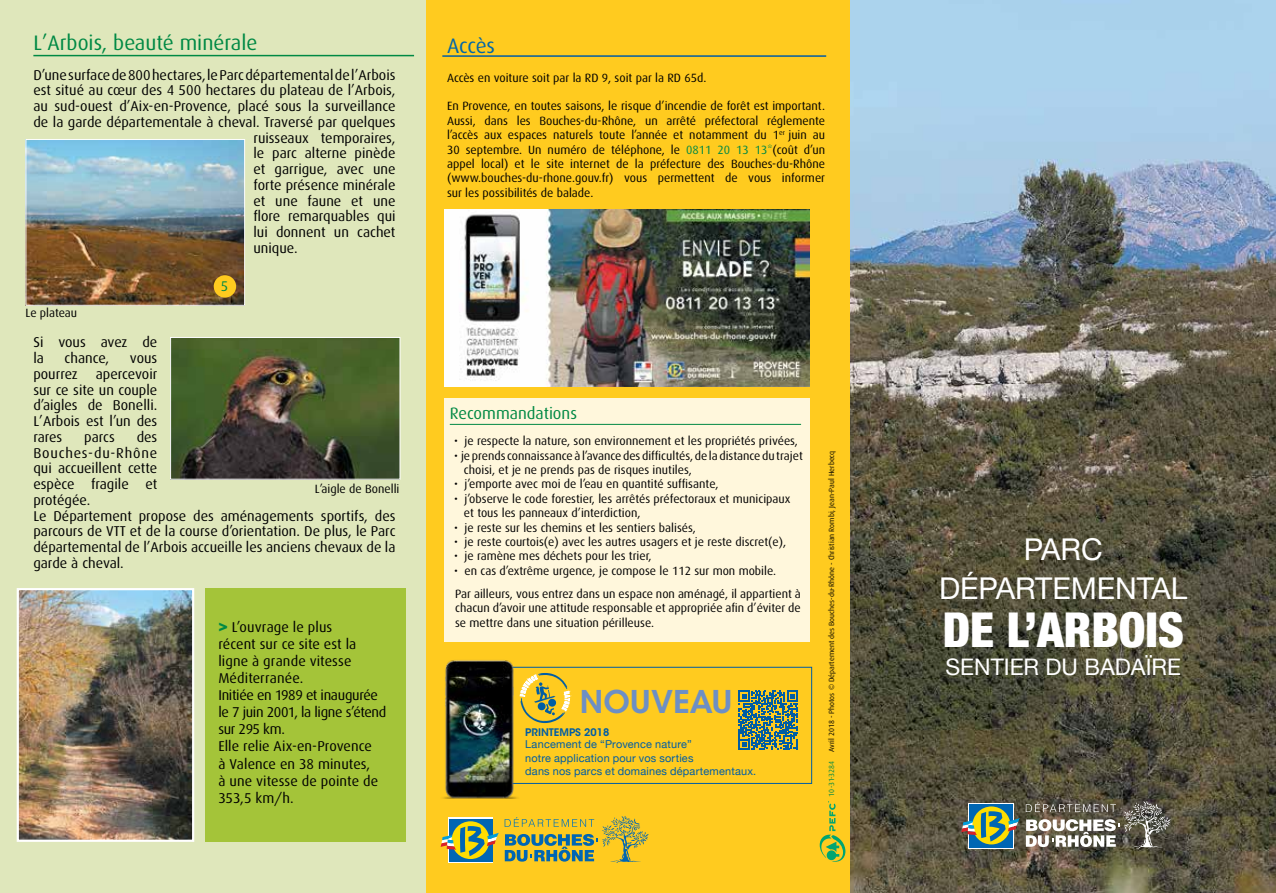
<style>
.page{position:relative;width:1276px;height:893px;background:#fff}
.page>*{position:absolute;margin:0;border:0;box-sizing:border-box;transform-origin:0 0}
.t1{font:900 condensed 48px "Helvetica Neue";color:#fff}
.t2{font:600 31.2px "ITC Avant Garde Std";color:#6d8fc4}
.t3{font:30px/39px "Helvetica Neue";color:#fff;text-align:center}
.t4{font:22.8px "Helvetica Neue";color:#fff}
.t5{font:21px "Dax";color:#008944}
.t6{font:21px "Dax";letter-spacing:-.01em;color:#0066a8}
.t7{font:16.5px "Dax";color:#008944}
.t8{font:14.25px/15.8px "Dax";color:#000}
.t9{font:14.1px "Dax";color:#008944}
.t10{font:12px/14.4px "Dax";color:#000;text-align:justify}
.t11{font:10.95px/13px "Helvetica Neue";letter-spacing:.02em;color:#005da4}
.t12{font:600 10.35px "ITC Avant Garde Std";color:#005da4}
.t13{font:7.5px "Dax";color:#000}
.t14{font:7.5px "Dax";color:#008944}
.s1{font-family:"Arial";font-weight:900;color:#008944}
.s2{color:#008944}
</style>
<div class="page">
<div style="left:425px;top:0;width:427px;height:893px;background:#ffcb1f"></div>
<div style="left:0;top:0;width:425px;height:893px;background:#dfe7bb"></div>
<img style="left:850px;top:0;width:426px;height:893px">
<img style="left:172px;top:339px;width:226px;height:139px">
<div style="left:170px;top:337px;width:230px;height:143px;border:1px solid #fff"></div>
<img style="left:28px;top:141px;width:215px;height:163px">
<div style="left:26px;top:139px;width:219px;height:167px;border:1px solid #fff"></div>
<svg style="left:961px;top:801px;width:209px;height:47px;background:#7b8070"></svg>
<svg style="left:440px;top:816px;width:208px;height:47px"></svg>
<svg style="left:819px;top:801px;width:26px;height:61px"></svg>
<div style="left:484px;top:667px;width:328px;height:117px;border:1px solid #005da4"></div>
<img style="left:443px;top:660px;width:83px;height:139px">
<svg style="left:738px;top:691px;width:60px;height:59px"></svg>
<svg style="left:520px;top:673px;width:49px;height:50px"></svg>
<div style="left:445px;top:399px;width:365px;height:243px;background:#fff7dc"></div>
<div style="left:214px;top:275px;width:22px;height:23px;background:#ffcb1f;border-radius:50%"></div>
<img style="left:445px;top:209px;width:365px;height:177px">
<div style="left:205px;top:588px;width:200px;height:254px;background:#a4c439"></div>
<hr style="left:442px;top:55px;width:384px;height:2px;background:#005da4">
<hr style="left:33px;top:55px;width:381px;height:1px;background:#008944">
<img style="left:20px;top:591px;width:171px;height:248px">
<div style="left:17px;top:588px;width:177px;height:254px;border:2px solid #fff"></div>
<hr style="left:450px;top:424px;width:351px;height:1px;background:#008944">
<h3 class="t5" style="left:33px;top:31px;width:226px">L’Arbois, beauté minérale</h3>
<p class="t8" style="left:33px;top:67px;width:364px">D’une surface de 800 hectares, le Parc départemental de l’Arbois</p>
<p class="t8" style="left:33px;top:83px;width:364px">est situé au cœur des 4 500 hectares du plateau de l’Arbois,</p>
<p class="t8" style="left:33px;top:99px;width:364px">au sud-ouest d’Aix-en-Provence, placé sous la surveillance</p>
<p class="t8" style="left:33px;top:114px;width:364px">de la garde départementale à cheval. Traversé par quelques</p>
<p class="t8" style="left:253px;top:130px;width:144px">ruisseaux temporaires,</p>
<p class="t8" style="left:253px;top:146px;width:144px">le parc alterne pinède</p>
<p class="t8" style="left:253px;top:162px;width:144px">et garrigue, avec une</p>
<p class="t8" style="left:253px;top:177px;width:144px">forte présence minérale</p>
<p class="t8" style="left:253px;top:193px;width:144px">et une faune et une</p>
<p class="t8" style="left:253px;top:209px;width:144px">flore remarquables qui</p>
<p class="t8" style="left:253px;top:225px;width:144px">lui donnent un cachet</p>
<p class="t8" style="left:253px;top:240px;width:46px">unique.</p>
<p class="t10" style="left:26px;top:305px;width:53px">Le plateau</p>
<p class="t9" style="left:221px;top:278px;width:9px">5</p>
<p class="t8" style="left:33px;top:335px;width:125px">Si vous avez de la</p>
<p class="t8" style="left:65px;top:350px;width:46px">chance,</p>
<p class="t8" style="left:130px;top:350px;width:29px">vous</p>
<p class="t8" style="left:33px;top:366px;width:46px">pourrez</p>
<p class="t8" style="left:33px;top:366px;width:125px;text-align:justify;text-indent:62px">apercevoir sur ce site un couple d’aigles de Bonelli.<br>L’Arbois est l’un des rares</p>
<p class="t8" style="left:33px;top:429px;width:364px;text-indent:103px">des<br>Bouches-du-Rhône<br>qui accueillent cette<br>espèce fragile et<br>protégée.<br>Le Département propose des aménagements sportifs, des parcours de VTT et de la course d’orientation. De plus, le Parc départemental de l’Arbois accueille les anciens chevaux de la garde à cheval.</p>
<p class="t8" style="left:84px;top:429px;width:32px">parcs</p>
<p class="t10" style="left:315px;top:482px;width:86px">L’aigle de Bonelli</p>
<p class="t8" style="left:218px;top:618px;width:169px;line-height:17.1px"><span class="s1">&gt;</span> L’ouvrage le plus<br>récent sur ce site est la ligne à grande vitesse<br>Méditerranée.<br>Initiée en 1989 et inaugurée le 7 juin 2001, la ligne s’étend sur 295 km.<br>Elle relie Aix-en-Provence<br>à Valence en 38 minutes,<br>à une vitesse de pointe de<br>353,5 km/h.</p>
<h3 class="t6" style="left:447px;top:34px;width:50px">Accès</h3>
<p class="t10" style="left:447px;top:70px;width:261px">Accès en voiture soit par la RD 9, soit par la RD 65d.</p>
<p class="t10" style="left:447px;top:99px;width:380px">En Provence, en toutes saisons, le risque d’incendie de forêt est important.<br>Aussi, dans les Bouches-du-Rhône, un arrêté préfectoral réglemente l’accès aux espaces naturels toute l’année et notamment du 1<sup>er</sup> juin au 30 septembre. Un numéro de téléphone, le <span class="s2">0811 20 13 13*</span>(coût d’un appel local) et le site internet de la préfecture des Bouches-du-Rhône (www.bouches-du-rhone.gouv.fr) vous permettent de vous informer sur les possibilités de balade.</p>
<h3 class="t7" style="left:450px;top:404px;width:129px">Recommandations</h3>
<p class="t10" style="left:454px;top:434px;width:345px">• je respecte la nature, son environnement et les propriétés privées,</p>
<p class="t10" style="left:464px;top:448px;width:340px;text-indent:-10px">• je prends connaissance à l’avance des difficultés, de la distance du trajet choisi, et je ne prends pas de risques inutiles,</p>
<p class="t10" style="left:454px;top:477px;width:266px">• j’emporte avec moi de l’eau en quantité suffisante,</p>
<p class="t10" style="left:464px;top:491px;width:328px;text-indent:-10px">• j’observe le code forestier, les arrêtés préfectoraux et municipaux et tous les panneaux d’interdiction,</p>
<p class="t10" style="left:454px;top:520px;width:243px">• je reste sur les chemins et les sentiers balisés,</p>
<p class="t10" style="left:454px;top:535px;width:334px">• je reste courtois(e) avec les autres usagers et je reste discret(e),</p>
<p class="t10" style="left:454px;top:549px;width:199px">• je ramène mes déchets pour les trier,</p>
<p class="t10" style="left:454px;top:563px;width:324px">• en cas d’extrême urgence, je compose le 112 sur mon mobile.</p>
<p class="t10" style="left:455px;top:587px;width:347px">Par ailleurs, vous entrez dans un espace non aménagé, il appartient à chacun d’avoir une attitude responsable et appropriée afin d’éviter de se mettre dans une situation périlleuse.</p>
<h2 class="t2" style="left:580px;top:682px;width:154px">NOUVEAU</h2>
<p class="t12" style="left:525px;top:726px;width:86px">PRINTEMPS 2018</p>
<p class="t11" style="left:525px;top:738px;width:232px">Lancement de “Provence nature”<br>notre application pour vos sorties<br>dans nos parcs et domaines départementaux.</p>
<p class="t13" style="left:827px;top:752px;width:303px;rotate:-90deg">Avril 2018 - Photos © Département des Bouches-du-Rhône - Christian Rombi, Jean-Paul Herbecq</p>
<p class="t14" style="left:827px;top:797px;width:37px;rotate:-90deg">10-31-3284</p>
<h3 class="t3" style="left:939px;top:530px;width:250px">PARC<br>DÉPARTEMENTAL</h3>
<h1 class="t1" style="left:942px;top:601px;width:243px">DE L’ARBOIS</h1>
<h3 class="t4" style="left:945px;top:653px;width:237px">SENTIER DU BADAÏRE</h3>
</div>
